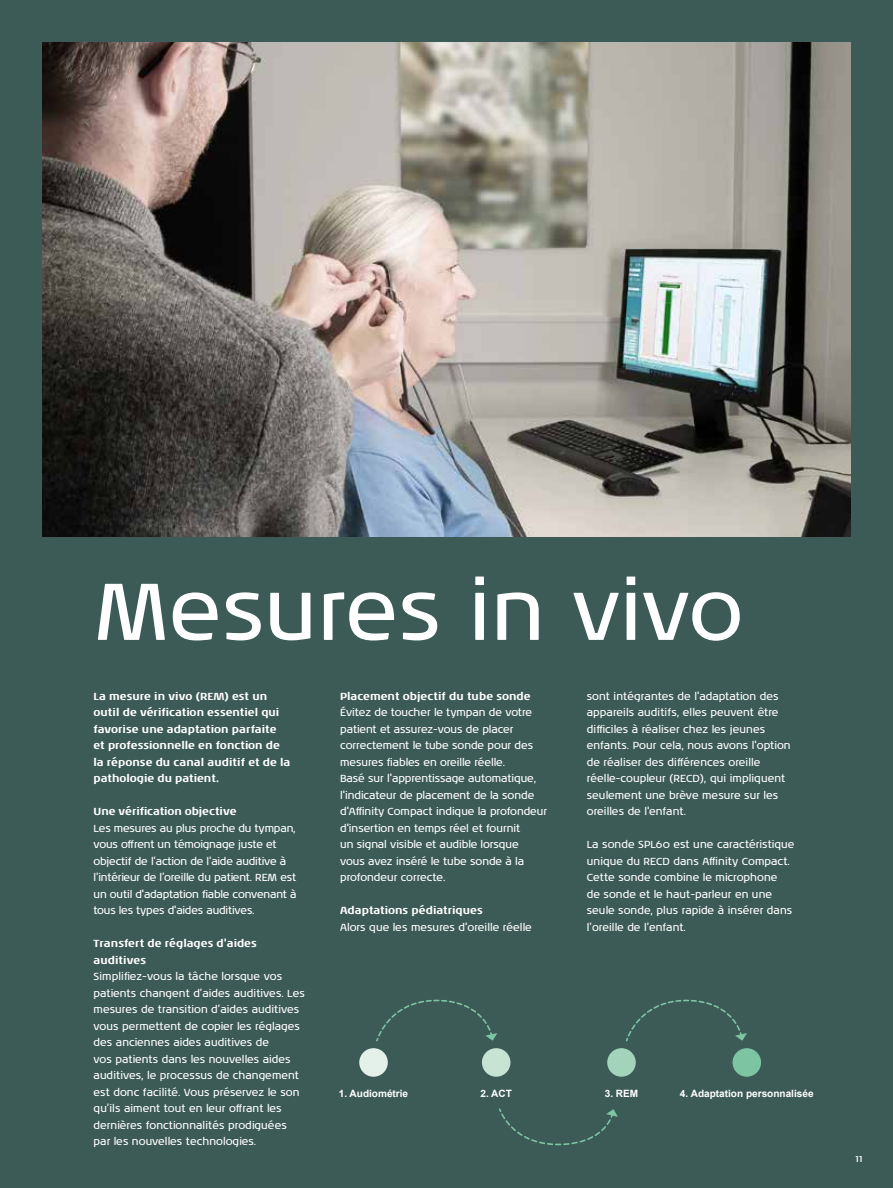
<style>
.page{position:relative;width:893px;height:1188px;background:#3c5b56}
.page>*{position:absolute;margin:0;border:0;box-sizing:border-box;transform-origin:0 0}
.t1{font:82.5px "Noa LT Pro";color:#fff}
.t2{font:10.5px/16.5px "Noa LT Pro";color:#fff}
.t3{font:700 10.5px/16.5px "Noa LT Pro";color:#fff}
.t4{font:10.5px/16.5px "Noa LT Pro";letter-spacing:-.02em;color:#fff}
.t5{font:700 10.05px "Arial";color:#fff}
</style>
<div class="page">
<img style="left:43px;top:43px;width:807px;height:494px">
<div style="left:359px;top:1048px;width:29px;height:29px;background:#e3f1ea;border-radius:50%"></div>
<div style="left:607px;top:1048px;width:29px;height:29px;background:#a4d3bb;border-radius:50%"></div>
<div style="left:482px;top:1048px;width:28px;height:29px;background:#c6e3d3;border-radius:50%"></div>
<div style="left:732px;top:1048px;width:29px;height:29px;background:#7dc4a3;border-radius:50%"></div>
<svg style="left:376px;top:999px;width:121px;height:43px"></svg>
<svg style="left:625px;top:999px;width:122px;height:43px"></svg>
<svg style="left:499px;top:1108px;width:119px;height:38px"></svg>
<h1 class="t1" style="left:94px;top:554px;width:651px">Mesures in vivo</h1>
<p class="t3" style="left:94px;top:687px;width:198px">La mesure in vivo (REM) est un outil de vérification essentiel qui favorise une adaptation parfaite et professionnelle en fonction de la réponse du canal auditif et de la pathologie du patient.</p>
<p class="t3" style="left:94px;top:803px;width:144px">Une vérification objective</p>
<p class="t4" style="left:94px;top:820px;width:205px">Les mesures au plus proche du tympan, vous offrent un témoignage juste et objectif de l’action de l’aide auditive à l’intérieur de l’oreille du patient. REM est un outil d'adaptation fiable convenant à tous les types d'aides auditives.</p>
<p class="t3" style="left:94px;top:935px;width:165px">Transfert de réglages d'aides auditives</p>
<p class="t2" style="left:94px;top:968px;width:213px">Simplifiez-vous la tâche lorsque vos patients changent d’aides auditives. Les mesures de transition d’aides auditives vous permettent de copier les réglages des anciennes aides auditives de<br>vos patients dans les nouvelles aides auditives, le processus de changement est donc facilité. Vous préservez le son qu’ils aiment tout en leur offrant les dernières fonctionnalités prodiguées par les nouvelles technologies.</p>
<p class="t3" style="left:340px;top:687px;width:192px">Placement objectif du tube sonde</p>
<p class="t2" style="left:340px;top:704px;width:208px">Évitez de toucher le tympan de votre patient et assurez-vous de placer correctement le tube sonde pour des mesures fiables en oreille réelle.<br>Basé sur l'apprentissage automatique, l'indicateur de placement de la sonde d'Affinity Compact indique la profondeur d'insertion en temps réel et fournit<br>un signal visible et audible lorsque<br>vous avez inséré le tube sonde à la profondeur correcte.</p>
<p class="t3" style="left:340px;top:901px;width:144px">Adaptations pédiatriques</p>
<p class="t2" style="left:340px;top:918px;width:193px">Alors que les mesures d'oreille réelle</p>
<p class="t2" style="left:587px;top:687px;width:205px">sont intégrantes de l'adaptation des appareils auditifs, elles peuvent être difficiles à réaliser chez les jeunes enfants. Pour cela, nous avons l'option de réaliser des différences oreille réelle-coupleur (RECD), qui impliquent seulement une brève mesure sur les oreilles de l'enfant.</p>
<p class="t2" style="left:587px;top:836px;width:209px">La sonde SPL60 est une caractéristique unique du RECD dans Affinity Compact.<br>Cette sonde combine le microphone<br>de sonde et le haut-parleur en une seule sonde, plus rapide à insérer dans l’oreille de l’enfant.</p>
<p class="t5" style="left:339px;top:1087px;width:71px">1. Audiométrie</p>
<p class="t5" style="left:480px;top:1087px;width:33px">2. ACT</p>
<p class="t5" style="left:605px;top:1087px;width:35px">3. REM</p>
<p class="t5" style="left:680px;top:1087px;width:135px">4. Adaptation personnalisée</p>
<p class="t2" style="left:855px;top:1150px;width:9px">11</p>
</div>
